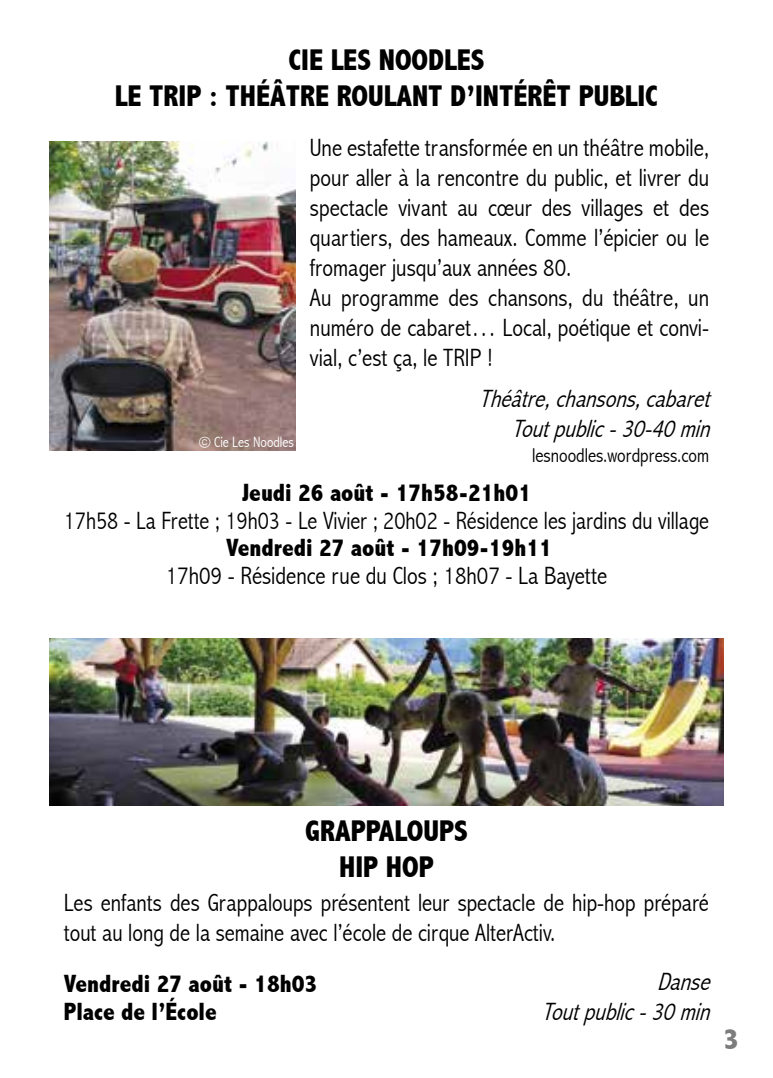
<style>
.page{position:relative;width:773px;height:1078px;background:#fff}
.page>*{position:absolute;margin:0;border:0;box-sizing:border-box;transform-origin:0 0}
.t1{font:800 condensed 30px/36px "Abadi";color:#000;text-align:center}
.t2{font:800 condensed 30px "Abadi";color:#7c7c7c}
.t3{font:300 condensed 25px/30px "Abadi";color:#000}
.t4{font:italic 300 condensed 25px/30px "Abadi";color:#000;text-align:right}
.t5{font:800 condensed 25px/27.5px "Abadi";color:#000}
.t6{font:300 condensed 20px "Abadi";color:#000}
.t7{font:300 condensed 15px "Abadi";color:#fff}
.s1{color:#fff}
.s2{font-weight:800}
</style>
<div class="page">
<img style="left:50px;top:638px;width:673px;height:167px">
<img style="left:50px;top:142px;width:246px;height:308px">
<p class="t1" style="left:115px;top:42px;width:544px">CIE LES NOODLES<br>LE TRIP : THÉÂTRE ROULANT D’INTÉRÊT PUBLIC</p>
<p class="t3" style="left:310px;top:132px;width:400px">Une estafette transformée en un théâtre mobile, pour aller à la rencontre du public, et livrer du spectacle vivant au cœur des villages et des quartiers, des hameaux. Comme l’épicier ou le fromager jusqu’aux années 80.<br>Au programme des chansons, du théâtre, un numéro de cabaret… Local, poétique et convi&shy;vial, c’est ça, le TRIP !</p>
<p class="t7" style="left:199px;top:433px;width:96px">© Cie Les Noodles</p>
<p class="t4" style="left:479px;top:383px;width:239px">Théâtre,chansons,cabaret<br>Toutpublic-30-40min</p>
<p class="t6" style="left:532px;top:444px;width:178px">lesnoodles.wordpress.com</p>
<p class="t5" style="left:242px;top:479px;width:291px">Jeudi 26 août - 17h58-21h01</p>
<p class="t3" style="left:64px;top:506px;width:646px;line-height:27.5px;text-align:center">17h58 - La Frette ; 19h03 - Le Vivier ; 20h02 - Résidence les jardins du village <span class="s1">;</span><span class="s2">Vendredi 27 août - 17h09-19h11<br></span>17h09 - Résidence rue du Clos ; 18h07 - La Bayette</p>
<p class="t1" style="left:305px;top:813px;width:164px">GRAPPALOUPS<br>HIP HOP</p>
<p class="t3" style="left:64px;top:887px;width:646px">Les enfants des Grappaloups présentent leur spectacle de hip-hop préparé tout au long de la semaine avec l’école de cirque AlterActiv.</p>
<p class="t5" style="left:64px;top:970px;width:255px">Vendredi 27 août - 18h03<br>Place de l’École</p>
<p class="t4" style="left:542px;top:965px;width:176px">Danse<br>Toutpublic-30min</p>
<p class="t2" style="left:723px;top:1021px;width:17px">3</p>
</div>
